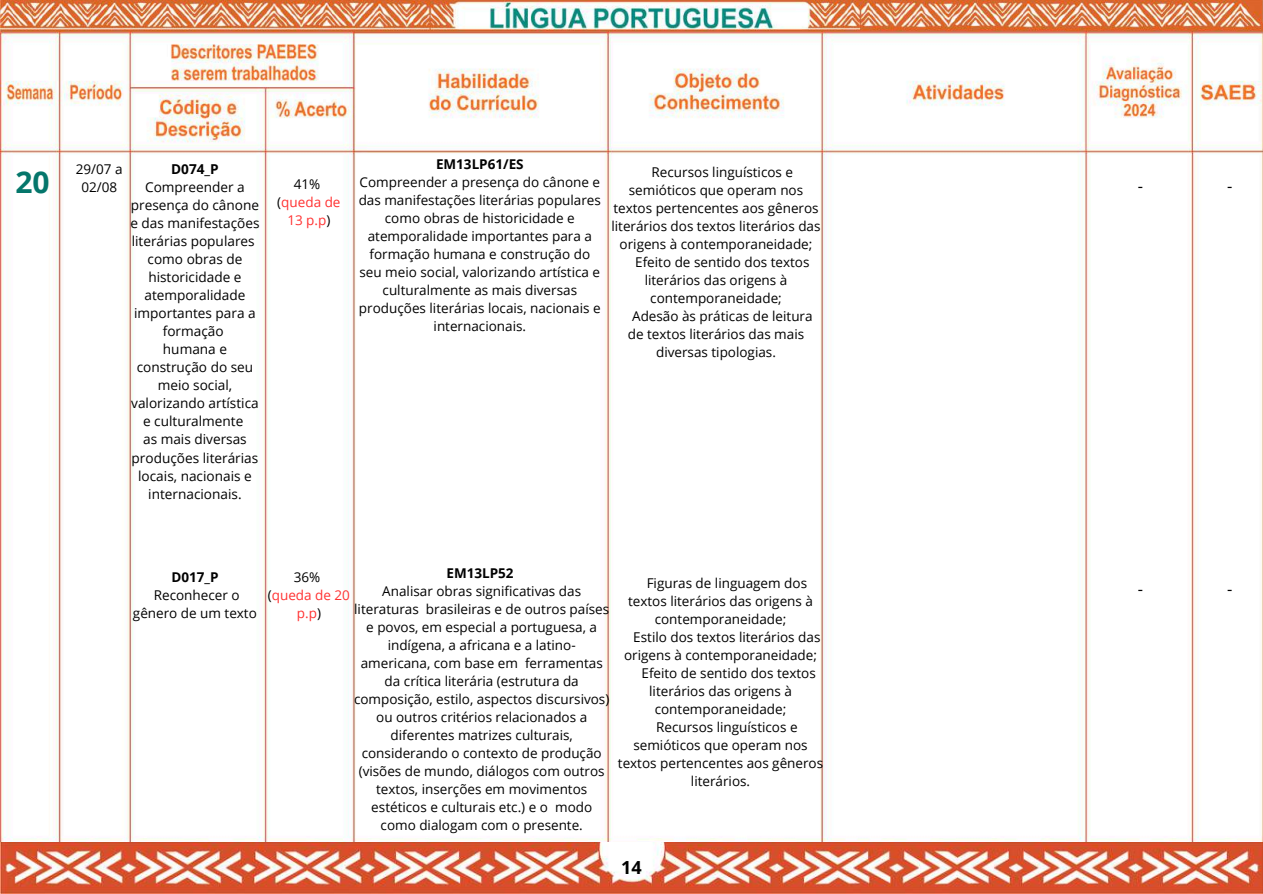
<style>
.page{position:relative;width:1263px;height:894px;background:#fff}
.page>*{position:absolute;margin:0;border:0;box-sizing:border-box;transform-origin:0 0}
.t1{font:700 30px "Open Sans";color:#05766b}
.t2{font:700 18px "Open Sans";color:#000}
.t3{font:16.5px "Open Sans";color:#000}
.t4{font:13.65px/18px "Open Sans";color:#000;text-align:center}
.t5{font:700 13.65px "Open Sans";color:#000}
.t6{font:13.5px/18px "Open Sans";color:#000;text-align:center}
.t7{font:13.5px/18px "Open Sans";color:#ff3131;text-align:center}
.t8{font:700 13.5px "Open Sans";color:#000}
.s1{color:#000}
</style>
<div class="page">
<img style="left:0;top:641px;width:1263px;height:252px">
<img style="left:0;top:0;width:1263px;height:641px">
<h1 class="t1" style="left:15px;top:161px;width:36px">20</h1>
<p class="t6" style="left:76px;top:160px;width:48px">29/07 a<br>02/08</p>
<p class="t5" style="left:171px;top:160px;width:49px">D074_P</p>
<p class="t4" style="left:130px;top:178px;width:131px">Compreender a presença do cânone e das manifestações literárias populares como obras de historicidade e atemporalidade importantes para a formação<br>humana e construção do seu meio social, valorizando artística e culturalmente<br>as mais diversas produções literárias locais, nacionais e internacionais.</p>
<p class="t7" style="left:277px;top:174px;width:65px"><span class="s1">41% (</span>queda de<br>13 p.p<span class="s1">)</span></p>
<p class="t8" style="left:436px;top:154px;width:89px">EM13LP61/ES</p>
<p class="t6" style="left:359px;top:172px;width:244px">Compreender a presença do cânone e das manifestações literárias populares como obras de historicidade e atemporalidade importantes para a formação humana e construção do seu meio social, valorizando artística e culturalmente as mais diversas produções literárias locais, nacionais e internacionais.</p>
<p class="t6" style="left:652px;top:162px;width:143px">Recursos linguísticos e</p>
<p class="t6" style="left:629px;top:180px;width:176px">semióticos que operam nos</p>
<p class="t6" style="left:613px;top:198px;width:207px">textos pertencentes aos gêneros</p>
<p class="t6" style="left:611px;top:216px;width:211px">literários dos textos literários das</p>
<p class="t6" style="left:620px;top:234px;width:194px">origens à contemporaneidade;</p>
<p class="t6" style="left:635px;top:252px;width:176px">Efeito de sentido dos textos</p>
<p class="t6" style="left:645px;top:270px;width:144px">literários das origens à</p>
<p class="t6" style="left:650px;top:288px;width:133px">contemporaneidade;</p>
<p class="t6" style="left:632px;top:306px;width:182px">Adesão às práticas de leitura</p>
<p class="t6" style="left:628px;top:324px;width:178px">de textos literários das mais</p>
<p class="t6" style="left:656px;top:342px;width:121px">diversas tipologias.</p>
<p class="t8" style="left:171px;top:567px;width:49px">D017_P</p>
<p class="t6" style="left:133px;top:586px;width:125px">Reconhecer o gênero de um texto</p>
<p class="t8" style="left:446px;top:563px;width:69px">EM13LP52</p>
<p class="t6" style="left:354px;top:581px;width:257px">Analisar obras significativas das literaturas brasileiras e de outros países e povos, em especial a portuguesa, a indígena, a africana e a latino&shy;americana, com base em ferramentas da crítica literária (estrutura da composição, estilo, aspectos discursivos) ou outros critérios relacionados a diferentes matrizes culturais, considerando o contexto de produção (visões de mundo, diálogos com outros textos, inserções em movimentos estéticos e culturais etc.) e o modo como dialogam com o presente.</p>
<p class="t7" style="left:268px;top:568px;width:84px"><span class="s1">36%<br>(</span>queda de 20 p.p<span class="s1">)</span></p>
<p class="t6" style="left:647px;top:573px;width:162px">Figuras de linguagem dos</p>
<p class="t6" style="left:628px;top:591px;width:186px">textos literários das origens à</p>
<p class="t6" style="left:655px;top:609px;width:133px">contemporaneidade;</p>
<p class="t6" style="left:633px;top:627px;width:189px">Estilo dos textos literários das</p>
<p class="t6" style="left:624px;top:645px;width:194px">origens à contemporaneidade;</p>
<p class="t6" style="left:641px;top:663px;width:176px">Efeito de sentido dos textos</p>
<p class="t6" style="left:649px;top:681px;width:144px">literários das origens à</p>
<p class="t6" style="left:655px;top:699px;width:133px">contemporaneidade;</p>
<p class="t6" style="left:656px;top:717px;width:143px">Recursos linguísticos e</p>
<p class="t6" style="left:633px;top:735px;width:176px">semióticos que operam nos</p>
<p class="t6" style="left:618px;top:753px;width:207px">textos pertencentes aos gêneros</p>
<p class="t6" style="left:691px;top:771px;width:61px">literários.</p>
<h2 class="t2" style="left:621px;top:854px;width:22px">14</h2>
<p class="t3" style="left:1138px;top:174px;width:7px">-</p>
<p class="t3" style="left:1227px;top:174px;width:7px">-</p>
<p class="t3" style="left:1138px;top:577px;width:7px">-</p>
<p class="t3" style="left:1227px;top:577px;width:7px">-</p>
</div>
